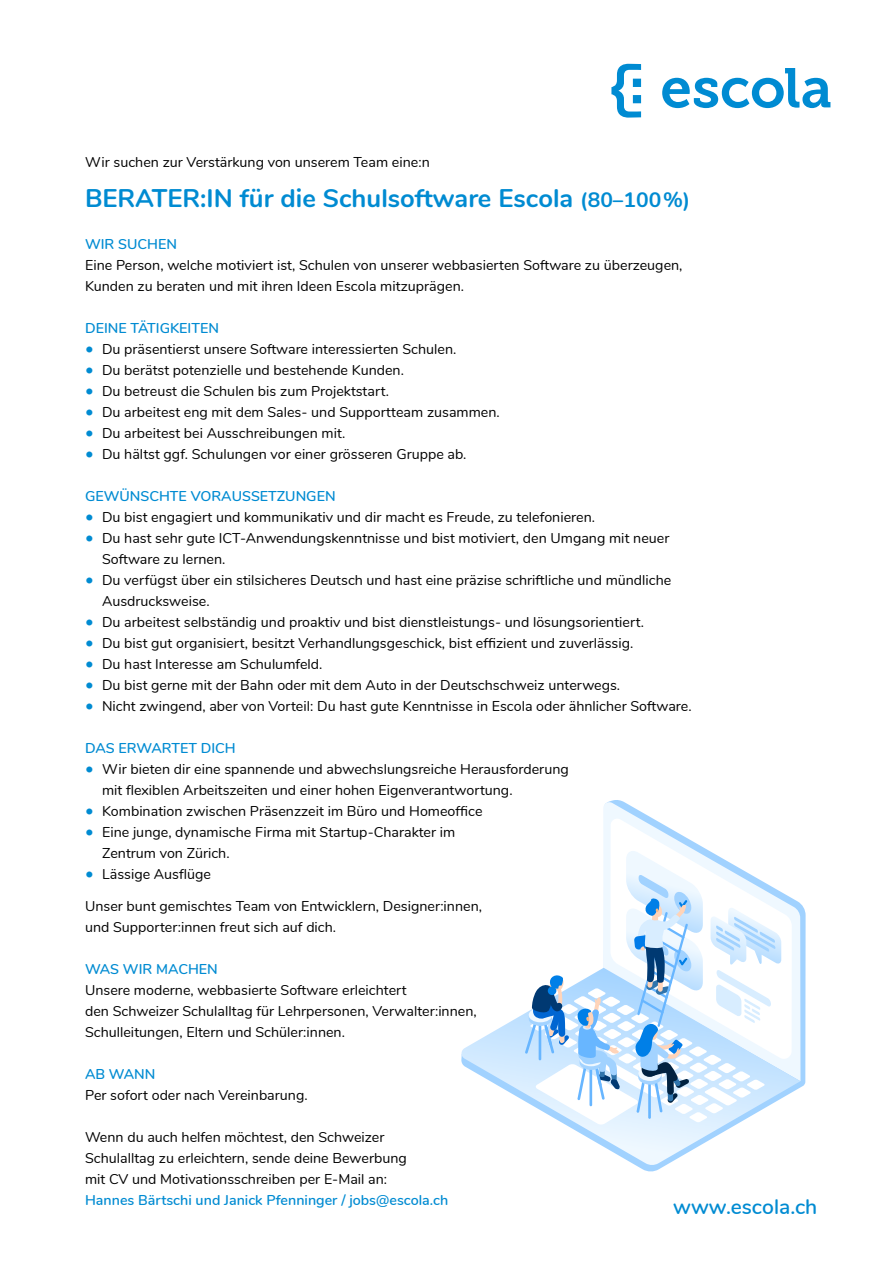
<style>
.page{position:relative;width:893px;height:1263px;background:#fff}
.page>*{position:absolute;margin:0;border:0;box-sizing:border-box;transform-origin:0 0}
.t1{font:700 25.5px "Nunito";color:#008bd2}
.t2{font:600 21px "Nunito";color:#008bd2}
.t3{font:14.25px/21px "Nunito";color:#000}
.t4{font:600 14.25px "Nunito";color:#008bd2}
.s1{font-size:21px}
.s2{font-size:16.5px;color:#008bd2}
</style>
<div class="page">
<svg style="left:611px;top:800px;width:195px;height:372px"></svg>
<svg style="left:603px;top:801px;width:197px;height:167px"></svg>
<svg style="left:461px;top:968px;width:339px;height:197px"></svg>
<svg style="left:660px;top:1154px;width:146px;height:18px"></svg>
<svg style="left:461px;top:1071px;width:54px;height:94px"></svg>
<svg style="left:525px;top:817px;width:267px;height:308px"></svg>
<svg style="left:611px;top:64px;width:30px;height:54px"></svg>
<svg style="left:662px;top:68px;width:168px;height:40px"></svg>
<p class="t3" style="left:85px;top:150px;width:346px">Wir suchen zur Verstärkung von unserem Team eine:n</p>
<h1 class="t1" style="left:85px;top:180px;width:607px">BERATER:IN für die Schulsoftware Escola <span class="s1">(80–100%)</span></h1>
<p class="t4" style="left:85px;top:234px;width:94px">WIR SUCHEN</p>
<p class="t3" style="left:85px;top:254px;width:599px">Eine Person, welche motiviert ist, Schulen von unserer webbasierten Software zu überzeugen,<br>Kunden zu beraten und mit ihren Ideen Escola mitzuprägen.</p>
<p class="t4" style="left:85px;top:318px;width:135px">DEINE TÄTIGKEITEN</p>
<p class="t3" style="left:85px;top:338px;width:373px"><span class="s2">•</span> Du präsentierst unsere Software interessierten Schulen.</p>
<p class="t3" style="left:85px;top:359px;width:320px"><span class="s2">•</span> Du berätst potenzielle und bestehende Kunden.</p>
<p class="t3" style="left:85px;top:380px;width:305px"><span class="s2">•</span> Du betreust die Schulen bis zum Projektstart.</p>
<p class="t3" style="left:85px;top:401px;width:416px"><span class="s2">•</span> Du arbeitest eng mit dem Sales- und Supportteam zusammen.</p>
<p class="t3" style="left:85px;top:422px;width:262px"><span class="s2">•</span> Du arbeitest bei Ausschreibungen mit.</p>
<p class="t3" style="left:85px;top:443px;width:383px"><span class="s2">•</span> Du hältst ggf. Schulungen vor einer grösseren Gruppe ab.</p>
<p class="t4" style="left:85px;top:486px;width:252px">GEWÜNSCHTE VORAUSSETZUNGEN</p>
<p class="t3" style="left:85px;top:506px;width:511px"><span class="s2">•</span> Du bist engagiert und kommunikativ und dir macht es Freude, zu telefonieren.</p>
<p class="t3" style="left:102px;top:527px;width:569px;text-indent:-17px"><span class="s2">•</span> Du hast sehr gute ICT-Anwendungskenntnisse und bist motiviert, den Umgang mit neuer<br>Software zu lernen.</p>
<p class="t3" style="left:102px;top:569px;width:571px;text-indent:-17px"><span class="s2">•</span> Du verfügst über ein stilsicheres Deutsch und hast eine präzise schriftliche und mündliche<br>Ausdrucksweise.</p>
<p class="t3" style="left:85px;top:611px;width:560px"><span class="s2">•</span> Du arbeitest selbständig und proaktiv und bist dienstleistungs- und lösungsorientiert.</p>
<p class="t3" style="left:85px;top:632px;width:550px"><span class="s2">•</span> Du bist gut organisiert, besitzt Verhandlungsgeschick, bist effizient und zuverlässig.</p>
<p class="t3" style="left:85px;top:653px;width:239px"><span class="s2">•</span> Du hast Interesse am Schulumfeld.</p>
<p class="t3" style="left:85px;top:674px;width:537px"><span class="s2">•</span> Du bist gerne mit der Bahn oder mit dem Auto in der Deutschschweiz unterwegs.</p>
<p class="t3" style="left:85px;top:695px;width:608px"><span class="s2">•</span> Nicht zwingend, aber von Vorteil: Du hast gute Kenntnisse in Escola oder ähnlicher Software.</p>
<p class="t4" style="left:85px;top:738px;width:152px">DAS ERWARTET DICH</p>
<p class="t3" style="left:102px;top:758px;width:468px;text-indent:-17px"><span class="s2">•</span> Wir bieten dir eine spannende und abwechslungsreiche Herausforderung mit flexiblen Arbeitszeiten und einer hohen Eigenverantwortung.</p>
<p class="t3" style="left:85px;top:800px;width:399px"><span class="s2">•</span> Kombination zwischen Präsenzzeit im Büro und Homeoffice</p>
<p class="t3" style="left:102px;top:821px;width:355px;text-indent:-17px"><span class="s2">•</span> Eine junge, dynamische Firma mit Startup-Charakter im<br>Zentrum von Zürich.</p>
<p class="t3" style="left:85px;top:863px;width:128px"><span class="s2">•</span> Lässige Ausflüge</p>
<p class="t3" style="left:85px;top:894px;width:398px">Unser bunt gemischtes Team von Entwicklern, Designer:innen, und Supporter:innen freut sich auf dich.</p>
<p class="t4" style="left:85px;top:958px;width:134px">WAS WIR MACHEN</p>
<p class="t3" style="left:85px;top:978px;width:393px">Unsere moderne, webbasierte Software erleichtert<br>den Schweizer Schulalltag für Lehrpersonen, Verwalter:innen,<br>Schulleitungen, Eltern und Schüler:innen.</p>
<p class="t4" style="left:85px;top:1063px;width:72px">AB WANN</p>
<p class="t3" style="left:85px;top:1083px;width:224px">Per sofort oder nach Vereinbarung.</p>
<p class="t3" style="left:85px;top:1126px;width:323px">Wenn du auch helfen möchtest, den Schweizer<br>Schulalltag zu erleichtern, sende deine Bewerbung mit CV und Motivationsschreiben per E-Mail an:</p>
<p class="t4" style="left:85px;top:1189px;width:365px">Hannes Bärtschi und Janick Pfenninger / jobs@escola.ch</p>
<h2 class="t2" style="left:673px;top:1192px;width:146px">www.escola.ch</h2>
</div>
